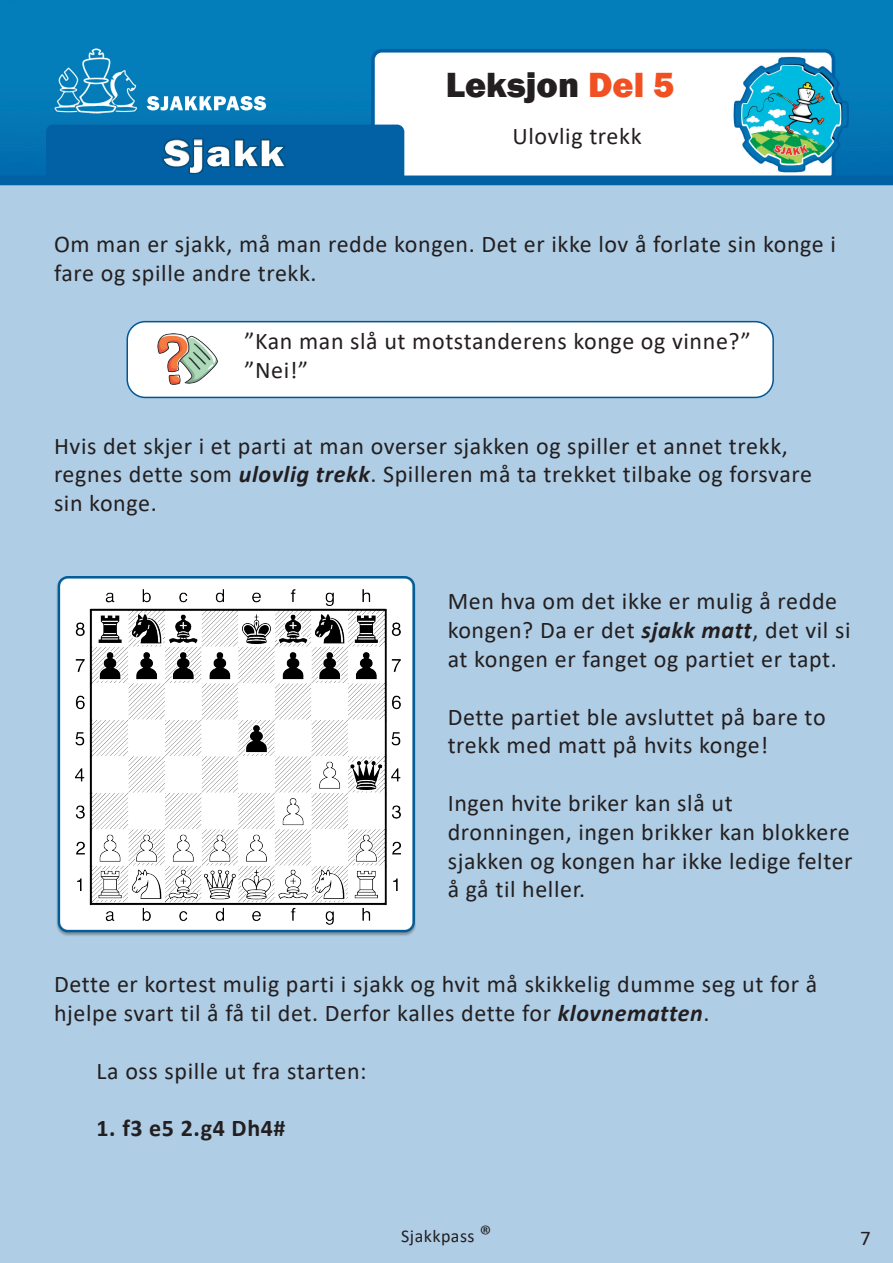
<style>
.page{position:relative;width:893px;height:1263px;background:#fff}
.page>*{position:absolute;margin:0;border:0;box-sizing:border-box;transform-origin:0 0}
.t1{font:800 36px "Franklin Gothic";color:#231f20}
.t2{font:24px/28.8px "Calibri";letter-spacing:.025em;color:#231f20}
.t3{font:700 24px "Calibri";letter-spacing:.025em;color:#231f20}
.t4{font:21px "Calibri";color:#231f20}
.t5{font:18px "Calibri";letter-spacing:.025em;color:#231f20}
.s1{color:#f15122}
.s2{font-weight:700;font-style:italic}
.s3{font-size:24px}
</style>
<div class="page">
<img style="left:0;top:0;width:893px;height:1263px">
<img style="left:371px;top:49px;width:464px;height:135px">
<div style="left:46px;top:125px;width:358px;height:58px;background:#0161a4"></div>
<img style="left:162px;top:138px;width:124px;height:36px">
<div style="left:127px;top:322px;width:646px;height:75px;background:#fff;border-radius:18px"></div>
<div style="left:126px;top:321px;width:648px;height:77px;border:2px solid #015795;border-radius:18px"></div>
<img style="left:54px;top:576px;width:361px;height:361px">
<img style="left:76px;top:589px;width:324px;height:335px">
<img style="left:157px;top:333px;width:60px;height:52px">
<h1 class="t1" style="left:446px;top:62px;width:230px">Leksjon <span class="s1">Del 5</span></h1>
<p class="t2" style="left:512px;top:121px;width:131px">Ulovlig trekk</p>
<p class="t2" style="left:54px;top:229px;width:783px">Om man er sjakk, må man redde kongen. Det er ikke lov å forlate sin konge i fare og spille andre trekk.</p>
<p class="t2" style="left:244px;top:326px;width:508px">”Kan man slå ut motstanderens konge og vinne?” ”Nei!”</p>
<p class="t2" style="left:54px;top:431px;width:759px">Hvis det skjer i et parti at man overser sjakken og spiller et annet trekk, regnes dette som <span class="s2">ulovlig trekk</span>. Spilleren må ta trekket tilbake og forsvare sin konge.</p>
<p class="t2" style="left:448px;top:586px;width:404px">Men hva om det ikke er mulig å redde kongen? Da er det <span class="s2">sjakk matt</span>, det vil si at kongen er fanget og partiet er tapt.</p>
<p class="t2" style="left:448px;top:701px;width:379px">Dette partiet ble avsluttet på bare to trekk med matt på hvits konge!</p>
<p class="t2" style="left:448px;top:788px;width:406px">Ingen hvite briker kan slå ut dronningen, ingen brikker kan blokkere sjakken og kongen har ikke ledige felter å gå til heller.</p>
<p class="t2" style="left:54px;top:969px;width:765px">Dette er kortest mulig parti i sjakk og hvit må skikkelig dumme seg ut for å hjelpe svart til å få til det. Derfor kalles dette for <span class="s2">klovnematten</span>.</p>
<p class="t2" style="left:97px;top:1055px;width:272px">La oss spille ut fra starten:</p>
<p class="t3" style="left:97px;top:1111px;width:191px">1. f3 e5 2.g4 Dh4#</p>
<p class="t5" style="left:401px;top:1224px;width:92px">Sjakkpass <span class="s3">®</span></p>
<p class="t4" style="left:860px;top:1224px;width:12px">7</p>
</div>
